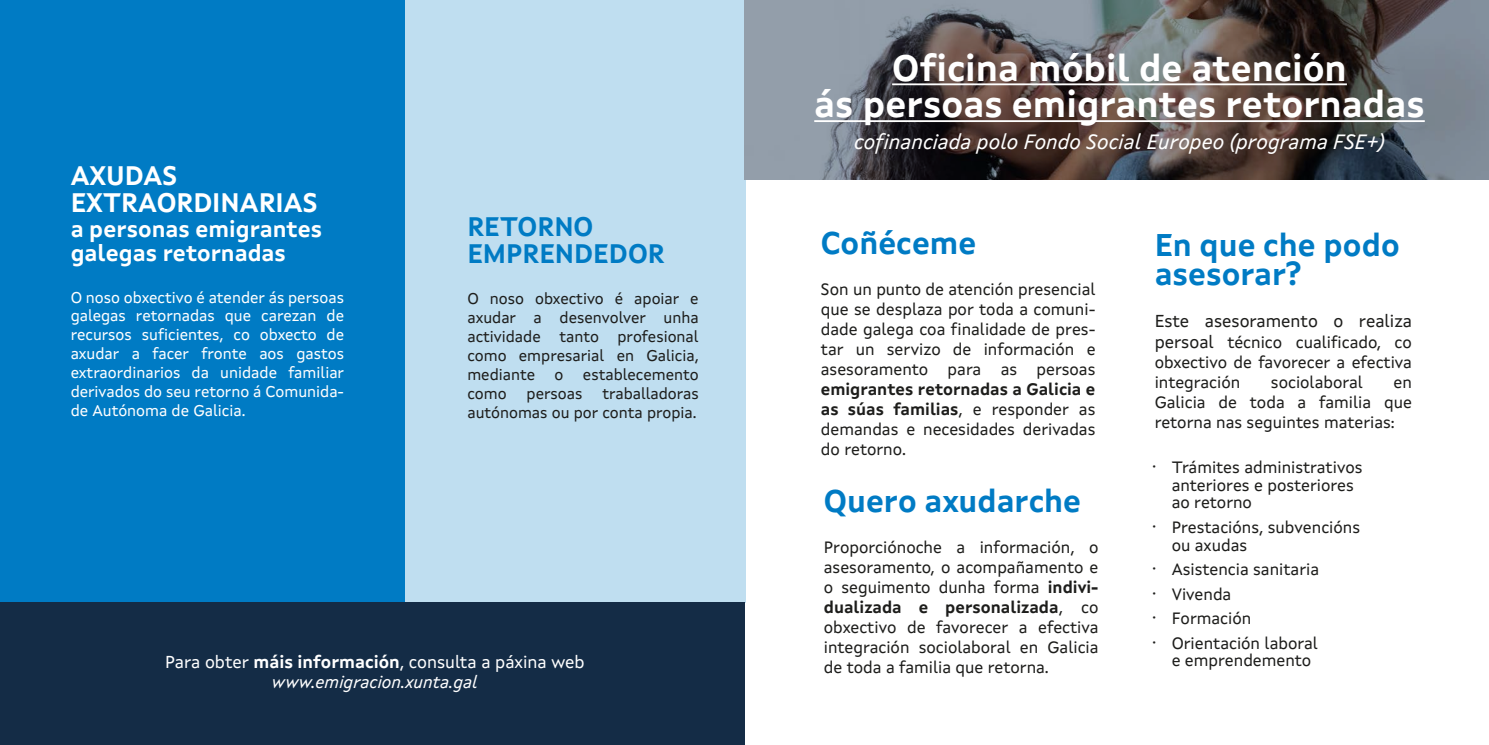
<style>
.page{position:relative;width:1489px;height:745px;background:#fff}
.page>*{position:absolute;margin:0;border:0;box-sizing:border-box;transform-origin:0 0}
.t1{font:700 36.75px/36.8px "Xunta Sans";color:#fff;text-align:center}
.t2{font:700 31.32px/28.9px "Xunta Sans";color:#007bc4}
.t3{font:700 26.78px/26.8px "Xunta Sans";color:#fff}
.t4{font:700 26.78px/26.8px "Xunta Sans";color:#007bc4}
.t5{font:700 22.75px/24.5px "Xunta Sans";color:#fff}
.t6{font:italic 21px "Xunta Sans";color:#fff}
.t7{font:17.5px/19.2px "Xunta Sans";color:#fff;text-align:center}
.t8{font:17.5px "Xunta Sans";color:#1d1d1b}
.t9{font:16.62px/19.9px "Xunta Sans";color:#1d1d1b;text-align:justify}
.t10{font:15.75px/18.9px "Xunta Sans";color:#fff;text-align:justify}
.t11{font:15.75px/18.9px "Xunta Sans";color:#1d1d1b;text-align:justify}
.s1{font-weight:700}
.s2{font-style:italic}
.s3{font-size:17.5px}
</style>
<div class="page">
<div style="left:365px;top:0;width:380px;height:602px;background:#bfdef0"></div>
<div style="left:0;top:0;width:405px;height:603px;background:#007bc4"></div>
<svg style="left:744px;top:0;width:744px;height:179px;background:#5e5b5e"></svg>
<hr style="left:892px;top:83px;width:454px;height:2px;background:#fff">
<hr style="left:814px;top:120px;width:610px;height:2px;background:#fff">
<div style="left:0;top:602px;width:744px;height:142px;background:#142c46"></div>
<h3 class="t3" style="left:71px;top:162px;width:248px">AXUDAS<br>EXTRAORDINARIAS</h3>
<h3 class="t5" style="left:71px;top:216px;width:253px">a personas emigrantes galegas retornadas</h3>
<p class="t10" style="left:71px;top:287px;width:275px">O noso obxectivo é atender ás persoas galegas retornadas que carezan de recursos suficientes, co obxecto de axudar a facer fronte aos gastos extraordinarios da unidade familiar derivados do seu retorno á Comunida&shy;de Autónoma de Galicia.</p>
<h3 class="t4" style="left:467px;top:213px;width:199px">RETORNO<br>EMPRENDEDOR</h3>
<p class="t11" style="left:467px;top:289px;width:233px">O noso obxectivo é apoiar e axudar a desenvolver unha actividade tanto profesional como empresarial en Galicia, mediante o establecemento como</p>
<p class="t11" style="left:467px;top:383px;width:233px;text-align:right">traballadoras<br>autónomas ou por conta propia.</p>
<p class="t11" style="left:526px;top:383px;width:57px">persoas</p>
<p class="t7" style="left:165px;top:652px;width:421px">Para obter <span class="s1">máis información</span>, consulta a páxina web <span class="s2">www.emigracion.xunta.gal</span></p>
<h1 class="t1" style="left:814px;top:49px;width:612px">Oficina móbil de atención<br>ás persoas emigrantes retornadas</h1>
<p class="t6" style="left:854px;top:129px;width:532px">cofinanciada polo Fondo Social Europeo (programa FSE+)</p>
<h2 class="t2" style="left:820px;top:228px;width:157px">Coñéceme</h2>
<p class="t9" style="left:820px;top:279px;width:276px">Son un punto de atención presencial que se desplaza por toda a comuni&shy;dade galega coa finalidade de pres&shy;tar un servizo de información e asesoramento para as persoas</p>
<p class="t9" style="left:820px;top:378px;width:276px"><span class="s1">emigrantes retornadas a Galicia e as súas familias</span>, e responder as demandas e necesidades derivadas do retorno.</p>
<h2 class="t2" style="left:823px;top:486px;width:259px">Quero axudarche</h2>
<p class="t9" style="left:823px;top:537px;width:276px">Proporciónoche a información, o asesoramento, o acompañamento e o seguimento dunha forma <span class="s1">indivi&shy;dualizada e personalizada</span>, co obxectivo de favorecer a efectiva integración sociolaboral en Galicia de toda a familia que retorna.</p>
<h2 class="t2" style="left:1154px;top:230px;width:246px">En que che podo asesorar?</h2>
<p class="t8" style="left:1154px;top:310px;width:259px">Este asesoramento o realiza</p>
<p class="t9" style="left:1154px;top:332px;width:259px"><span class="s3">persoal</span> técnico cualificado, co obxectivo de favorecer a efectiva integración</p>
<p class="t9" style="left:1270px;top:371px;width:94px">sociolaboral</p>
<p class="t9" style="left:1154px;top:371px;width:259px;text-indent:239px">en Galicia de toda a familia que retorna nas seguintes materias:</p>
<p class="t9" style="left:1151px;top:455px;width:6px">·</p>
<p class="t9" style="left:1151px;top:514px;width:6px">·</p>
<p class="t9" style="left:1151px;top:554px;width:6px;line-height:24.5px">· · · ·</p>
<p class="t9" style="left:1171px;top:458px;width:192px;line-height:17.5px;text-align:left">Trámites administrativos anteriores e posteriores ao retorno</p>
<p class="t9" style="left:1171px;top:518px;width:190px;line-height:17.5px">Prestacións, subvencións ou axudas</p>
<p class="t9" style="left:1171px;top:556px;width:149px;line-height:24.5px;text-align:left">Asistencia sanitaria<br>Vivenda<br>Formación<br>Orientación laboral</p>
<p class="t9" style="left:1171px;top:649px;width:141px">e emprendemento</p>
</div>
